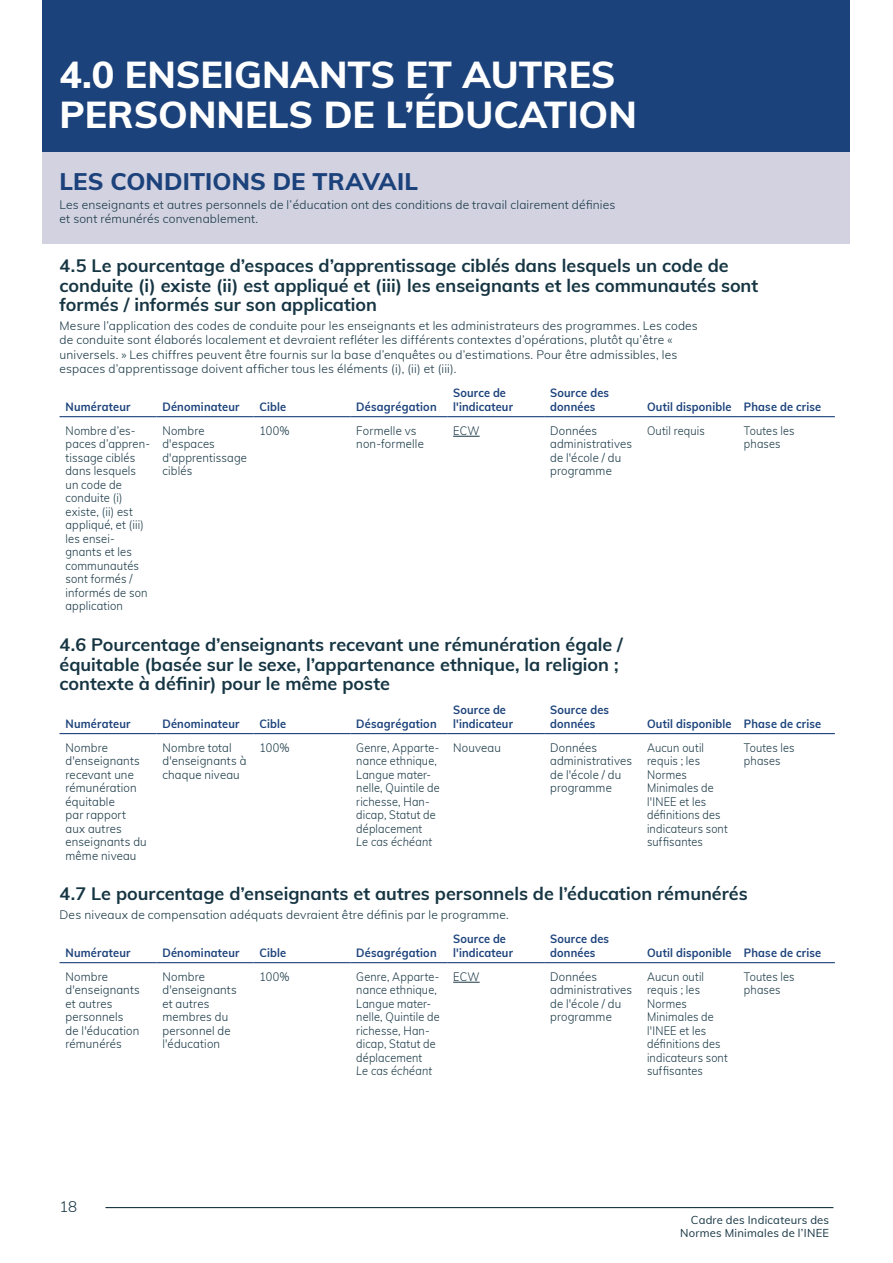
<style>
.page{position:relative;width:893px;height:1263px;background:#fff}
.page>*{position:absolute;margin:0;border:0;box-sizing:border-box;transform-origin:0 0}
.INEE_HEADER_LEVEL1{font:800 37.5px/40.5px "Muli";color:#fff}
.INEE_HEADER_STANDART{font:800 24px "Muli";letter-spacing:.005em;color:#1c427b}
.INEE_INDICATOR_TABLE{font:700 18px/19.5px "Muli";color:#163543}
.t1{font:300 15px "Muli";color:#163543}
.INEE_HEADER_STANDART-2{font:300 12px/14.4px "Muli";letter-spacing:.015em;color:#163543}
.TABLE_Paragraph_Styl{font:300 12px/13.5px "Muli";letter-spacing:.015em;color:#163543;scale:.91 1}
.TABLE_Paragraph_Styl-2{font:300 12px/13.5px "Muli";letter-spacing:.015em;color:#163543;scale:.95 1}
.TABLE_Paragraph_Styl-3{font:700 12px/13.5px "Muli";letter-spacing:.015em;color:#1c427b;scale:.92 1}
.TABLE_Paragraph_Styl-4{font:300 12px/13.5px "Muli";letter-spacing:.015em;color:#163543;scale:.93 1}
.TABLE_Paragraph_Styl-5{font:300 12px/13.5px "Muli";letter-spacing:.015em;color:#163543;scale:.94 1}
.t2{font:11.25px/13.5px "Muli";letter-spacing:.02em;color:#163543;text-align:right}
.s1{font-style:italic}
</style>
<div class="page">
<hr style="left:105px;top:1207px;width:728px;height:1px;background:#163543">
<div style="left:43px;top:152px;width:807px;height:91px;background:#d2d2e1"></div>
<div style="left:43px;top:0;width:807px;height:152px;background:#1c427b"></div>
<hr style="left:60px;top:416px;width:96px;height:1px;background:#1c427b">
<hr style="left:156px;top:416px;width:97px;height:1px;background:#1c427b">
<hr style="left:253px;top:416px;width:97px;height:1px;background:#1c427b">
<hr style="left:350px;top:416px;width:97px;height:1px;background:#1c427b">
<hr style="left:447px;top:416px;width:97px;height:1px;background:#1c427b">
<hr style="left:544px;top:416px;width:97px;height:1px;background:#1c427b">
<hr style="left:641px;top:416px;width:97px;height:1px;background:#1c427b">
<hr style="left:738px;top:416px;width:97px;height:1px;background:#1c427b">
<svg style="left:453px;top:436px;width:27px;height:1px"></svg>
<hr style="left:60px;top:733px;width:96px;height:1px;background:#1c427b">
<hr style="left:156px;top:733px;width:97px;height:1px;background:#1c427b">
<hr style="left:253px;top:733px;width:97px;height:1px;background:#1c427b">
<hr style="left:350px;top:733px;width:97px;height:1px;background:#1c427b">
<hr style="left:447px;top:733px;width:97px;height:1px;background:#1c427b">
<hr style="left:544px;top:733px;width:97px;height:1px;background:#1c427b">
<hr style="left:641px;top:733px;width:97px;height:1px;background:#1c427b">
<hr style="left:738px;top:733px;width:97px;height:1px;background:#1c427b">
<hr style="left:60px;top:962px;width:96px;height:1px;background:#1c427b">
<hr style="left:156px;top:962px;width:97px;height:1px;background:#1c427b">
<hr style="left:253px;top:962px;width:97px;height:1px;background:#1c427b">
<hr style="left:350px;top:962px;width:97px;height:1px;background:#1c427b">
<hr style="left:447px;top:962px;width:97px;height:1px;background:#1c427b">
<hr style="left:544px;top:962px;width:97px;height:1px;background:#1c427b">
<hr style="left:641px;top:962px;width:97px;height:1px;background:#1c427b">
<hr style="left:738px;top:962px;width:97px;height:1px;background:#1c427b">
<svg style="left:453px;top:982px;width:27px;height:1px"></svg>
<p class="INEE_HEADER_LEVEL1" style="left:60px;top:52px;width:579px">4.0 ENSEIGNANTS ET AUTRES<br>PERSONNELS DE L’ÉDUCATION</p>
<p class="INEE_HEADER_STANDART" style="left:60px;top:164px;width:360px">LES CONDITIONS DE TRAVAIL</p>
<p class="INEE_HEADER_STANDART-2" style="left:60px;top:196px;width:557px">Les enseignants et autres personnels de l’éducation ont des conditions de travail clairement définies et sont rémunérés convenablement.</p>
<p class="INEE_INDICATOR_TABLE" style="left:60px;top:255px;width:700px">4.5 Le pourcentage d’espaces d’apprentissage ciblés dans lesquels un code de conduite (i) existe (ii) est appliqué et (iii) les enseignants et les communautés sont formés / informés sur son application</p>
<p class="INEE_HEADER_STANDART-2" style="left:60px;top:318px;width:640px">Mesure l’application des codes de conduite pour les enseignants et les administrateurs des programmes. Les codes de conduite sont élaborés localement et devraient refléter les différents contextes d’opérations, plutôt qu’être « universels. » Les chiffres peuvent être fournis sur la base d’enquêtes ou d’estimations. Pour être admissibles, les espaces d’apprentissage doivent afficher tous les éléments (i), (ii) et (iii).</p>
<p class="TABLE_Paragraph_Styl-3" style="left:66px;top:399px;width:72px">Numérateur</p>
<p class="TABLE_Paragraph_Styl-3" style="left:162px;top:399px;width:85px">Dénominateur</p>
<p class="TABLE_Paragraph_Styl-3" style="left:259px;top:399px;width:31px">Cible</p>
<p class="TABLE_Paragraph_Styl-3" style="left:356px;top:399px;width:89px">Désagrégation</p>
<p class="TABLE_Paragraph_Styl-3" style="left:453px;top:385px;width:66px">Source de l'indicateur</p>
<p class="TABLE_Paragraph_Styl-3" style="left:550px;top:385px;width:66px">Source des données</p>
<p class="TABLE_Paragraph_Styl-3" style="left:647px;top:399px;width:93px">Outil disponible</p>
<p class="TABLE_Paragraph_Styl-3" style="left:744px;top:399px;width:86px">Phase de crise</p>
<p class="TABLE_Paragraph_Styl-4" style="left:66px;top:423px;width:93px">Nombre d’es&shy;paces d’appren&shy;tissage ciblés dans lesquels un code de conduite (i) existe, (ii) est appliqué, et (iii) les ensei&shy;gnants et les communautés sont formés / informés de son application</p>
<p class="TABLE_Paragraph_Styl-5" style="left:162px;top:423px;width:91px">Nombre d'espaces d'apprentissage ciblés</p>
<p class="TABLE_Paragraph_Styl" style="left:259px;top:423px;width:35px">100%</p>
<p class="TABLE_Paragraph_Styl-2" style="left:356px;top:423px;width:73px">Formelle vs non-formelle</p>
<p class="TABLE_Paragraph_Styl" style="left:453px;top:423px;width:31px">ECW</p>
<p class="TABLE_Paragraph_Styl-2" style="left:550px;top:423px;width:88px">Données administratives de l'école / du programme</p>
<p class="TABLE_Paragraph_Styl" style="left:647px;top:423px;width:65px">Outil requis</p>
<p class="TABLE_Paragraph_Styl" style="left:744px;top:423px;width:57px">Toutes les phases</p>
<p class="INEE_INDICATOR_TABLE" style="left:60px;top:634px;width:565px">4.6 Pourcentage d’enseignants recevant une rémunération égale / équitable (basée sur le sexe, l’appartenance ethnique, la religion ; contexte à définir) pour le même poste</p>
<p class="TABLE_Paragraph_Styl-3" style="left:66px;top:716px;width:72px">Numérateur</p>
<p class="TABLE_Paragraph_Styl-3" style="left:162px;top:716px;width:85px">Dénominateur</p>
<p class="TABLE_Paragraph_Styl-3" style="left:259px;top:716px;width:31px">Cible</p>
<p class="TABLE_Paragraph_Styl-3" style="left:356px;top:716px;width:89px">Désagrégation</p>
<p class="TABLE_Paragraph_Styl-3" style="left:453px;top:702px;width:66px">Source de l'indicateur</p>
<p class="TABLE_Paragraph_Styl-3" style="left:550px;top:702px;width:66px">Source des données</p>
<p class="TABLE_Paragraph_Styl-3" style="left:647px;top:716px;width:93px">Outil disponible</p>
<p class="TABLE_Paragraph_Styl-3" style="left:744px;top:716px;width:86px">Phase de crise</p>
<p class="TABLE_Paragraph_Styl-2" style="left:66px;top:740px;width:87px">Nombre d'enseignants recevant une rémunération équitable<br>par rapport aux autres enseignants du même niveau</p>
<p class="TABLE_Paragraph_Styl-2" style="left:162px;top:740px;width:90px">Nombre total d'enseignants à chaque niveau</p>
<p class="TABLE_Paragraph_Styl" style="left:259px;top:740px;width:35px">100%</p>
<p class="TABLE_Paragraph_Styl" style="left:356px;top:740px;width:93px">Genre, Apparte&shy;nance ethnique,<br>Langue mater&shy;nelle, Quintile de richesse, Han&shy;dicap, Statut de déplacement<br><span class="s1">Le cas échéant</span></p>
<p class="TABLE_Paragraph_Styl-2" style="left:453px;top:740px;width:52px">Nouveau</p>
<p class="TABLE_Paragraph_Styl-2" style="left:550px;top:740px;width:88px">Données administratives de l'école / du programme</p>
<p class="TABLE_Paragraph_Styl" style="left:647px;top:740px;width:90px">Aucun outil requis ; les<br>Normes<br>Minimales de l'INEE et les définitions des indicateurs sont suffisantes</p>
<p class="TABLE_Paragraph_Styl" style="left:744px;top:740px;width:57px">Toutes les phases</p>
<p class="INEE_INDICATOR_TABLE" style="left:60px;top:883px;width:690px">4.7 Le pourcentage d’enseignants et autres personnels de l’éducation rémunérés</p>
<p class="INEE_HEADER_STANDART-2" style="left:60px;top:907px;width:451px">Des niveaux de compensation adéquats devraient être définis par le programme.</p>
<p class="TABLE_Paragraph_Styl-3" style="left:66px;top:945px;width:72px">Numérateur</p>
<p class="TABLE_Paragraph_Styl-3" style="left:162px;top:945px;width:85px">Dénominateur</p>
<p class="TABLE_Paragraph_Styl-3" style="left:259px;top:945px;width:31px">Cible</p>
<p class="TABLE_Paragraph_Styl-3" style="left:356px;top:945px;width:89px">Désagrégation</p>
<p class="TABLE_Paragraph_Styl-3" style="left:453px;top:931px;width:66px">Source de l'indicateur</p>
<p class="TABLE_Paragraph_Styl-3" style="left:550px;top:931px;width:66px">Source des données</p>
<p class="TABLE_Paragraph_Styl-3" style="left:647px;top:945px;width:93px">Outil disponible</p>
<p class="TABLE_Paragraph_Styl-3" style="left:744px;top:945px;width:86px">Phase de crise</p>
<p class="TABLE_Paragraph_Styl-2" style="left:66px;top:969px;width:80px">Nombre d'enseignants et autres personnels<br>de l'éducation rémunérés</p>
<p class="TABLE_Paragraph_Styl-2" style="left:162px;top:969px;width:80px">Nombre d'enseignants et autres membres du personnel de l'éducation</p>
<p class="TABLE_Paragraph_Styl" style="left:259px;top:969px;width:35px">100%</p>
<p class="TABLE_Paragraph_Styl" style="left:356px;top:969px;width:93px">Genre, Apparte&shy;nance ethnique,<br>Langue mater&shy;nelle, Quintile de richesse, Han&shy;dicap, Statut de déplacement<br><span class="s1">Le cas échéant</span></p>
<p class="TABLE_Paragraph_Styl" style="left:453px;top:969px;width:31px">ECW</p>
<p class="TABLE_Paragraph_Styl-2" style="left:550px;top:969px;width:88px">Données administratives de l'école / du programme</p>
<p class="TABLE_Paragraph_Styl" style="left:647px;top:969px;width:90px">Aucun outil requis ; les<br>Normes<br>Minimales de l'INEE et les définitions des indicateurs sont suffisantes</p>
<p class="TABLE_Paragraph_Styl" style="left:744px;top:969px;width:57px">Toutes les phases</p>
<p class="t1" style="left:60px;top:1196px;width:19px">18</p>
<p class="t2" style="left:680px;top:1212px;width:151px">Cadre des Indicateurs des<br>Normes Minimales de l’INEE</p>
</div>
